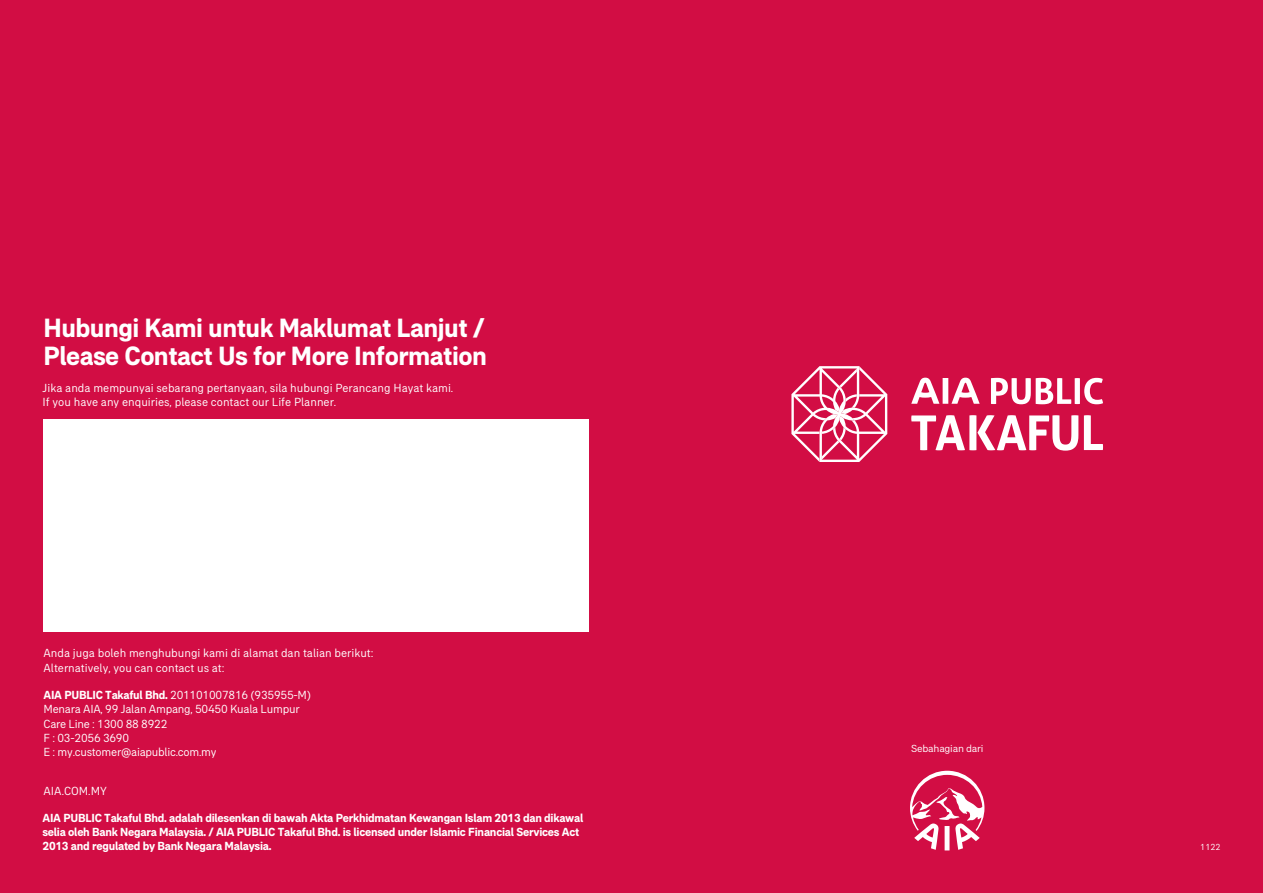
<style>
.page{position:relative;width:1263px;height:893px;background:#fff}
.page>*{position:absolute;margin:0;border:0;box-sizing:border-box;transform-origin:0 0}
.t1{font:700 27px/28.5px "AIA Everest";letter-spacing:-.02em;color:#fff}
.t2{font:700 12px/14.4px "AIA Everest";letter-spacing:-.02em;color:#fff}
.t3{font:12px/14.4px "AIA Everest";color:#fff}
.t4{font:12px/14.4px "AIA Everest";letter-spacing:-.02em;color:#fff}
.t5{font:10.5px "AIA Everest";letter-spacing:-.02em;color:#fff;scale:1.04 1}
.t6{font:9px "AIA Everest";color:#fff}
.s1{font-weight:700}
</style>
<div class="page">
<div style="left:0;top:0;width:631px;height:893px;background:#d20d44"></div>
<div style="left:631px;top:0;width:632px;height:893px;background:#d20d44"></div>
<div style="left:44px;top:419px;width:545px;height:213px;background:#fff"></div>
<svg style="left:911px;top:378px;width:69px;height:26px"></svg>
<svg style="left:991px;top:378px;width:112px;height:26px"></svg>
<svg style="left:911px;top:415px;width:167px;height:36px"></svg>
<svg style="left:1084px;top:415px;width:19px;height:35px"></svg>
<svg style="left:791px;top:366px;width:96px;height:96px"></svg>
<svg style="left:910px;top:771px;width:74px;height:79px"></svg>
<h1 class="t1" style="left:44px;top:313px;width:445px">Hubungi Kami untuk Maklumat Lanjut /<br>Please Contact Us for More Information</h1>
<p class="t3" style="left:43px;top:380px;width:412px">Jika anda mempunyai sebarang pertanyaan, sila hubungi Perancang Hayat kami.<br>If you have any enquiries, please contact our Life Planner.</p>
<p class="t3" style="left:44px;top:646px;width:331px">Anda juga boleh menghubungi kami di alamat dan talian berikut:<br>Alternatively, you can contact us at:</p>
<p class="t4" style="left:44px;top:687px;width:269px"><span class="s1">AIA PUBLIC Takaful Bhd.</span> 201101007816 (935955-M)<br>Menara AIA, 99 Jalan Ampang, 50450 Kuala Lumpur Care Line : 1300 88 8922<br>F : 03-2056 3690<br>E : my.customer@aiapublic.com.my</p>
<p class="t3" style="left:44px;top:784px;width:65px">AIA.COM.MY</p>
<p class="t2" style="left:43px;top:810px;width:542px">AIA PUBLIC Takaful Bhd. adalah dilesenkan di bawah Akta Perkhidmatan Kewangan Islam 2013 dan dikawal selia oleh Bank Negara Malaysia. / AIA PUBLIC Takaful Bhd. is licensed under Islamic Financial Services Act<br>2013 and regulated by Bank Negara Malaysia.</p>
<p class="t5" style="left:911px;top:742px;width:71px">Sebahagian dari</p>
<p class="t6" style="left:1200px;top:842px;width:22px">1122</p>
</div>
